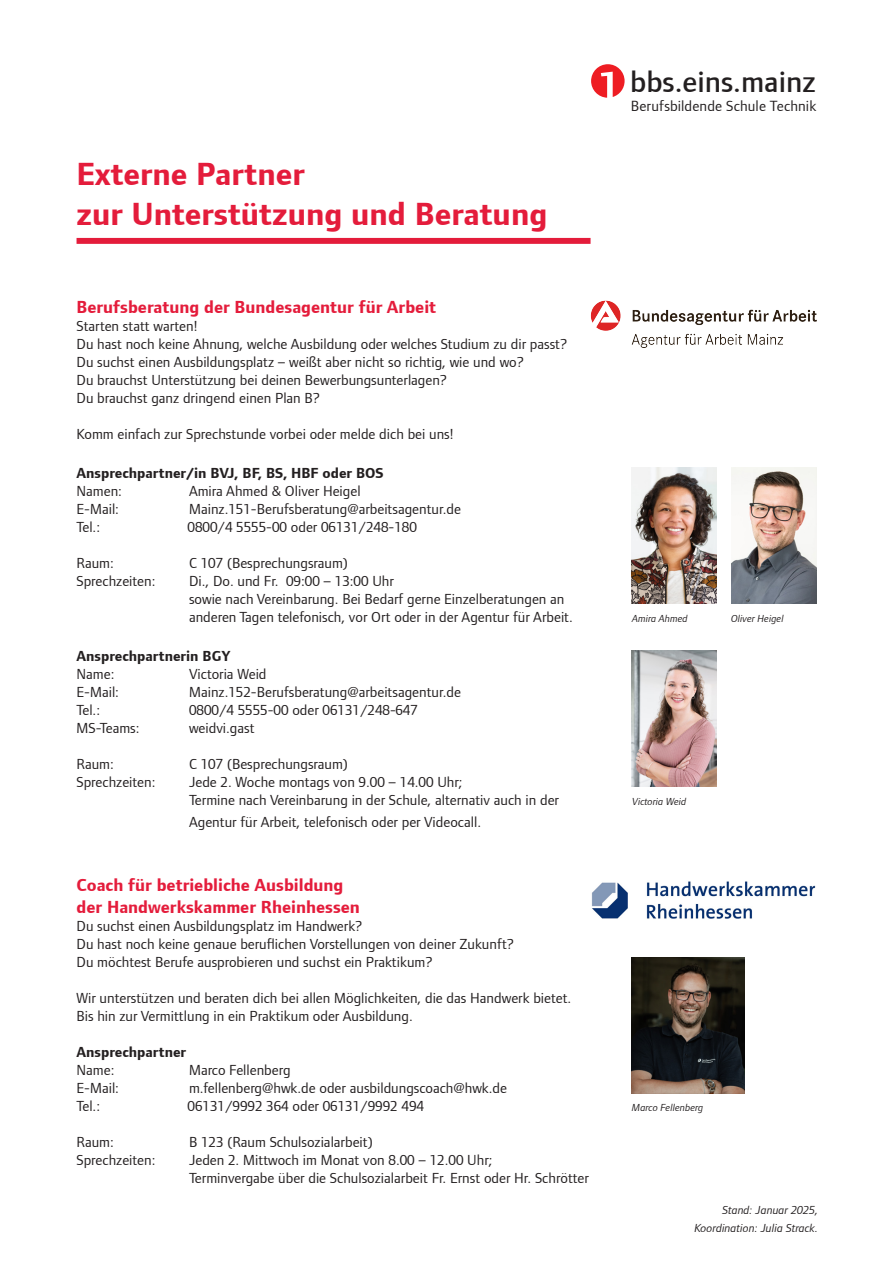
<style>
.page{position:relative;width:893px;height:1263px;background:#fff}
.page>*{position:absolute;margin:0;border:0;box-sizing:border-box;transform-origin:0 0}
.t1{font:700 33px "Foundry Form Sans";color:#e41c3b}
.t2{font:500 31.35px "Foundry Form Sans";color:#231f20}
.t3{font:700 18px/21.6px "Foundry Form Sans";color:#e41c3b}
.t4{font:15.15px "Foundry Form Sans";letter-spacing:.005em;color:#231f20}
.t5{font:15px/18px "Foundry Form Sans";color:#231f20}
.t6{font:700 15px "Foundry Form Sans";color:#231f20}
.t7{font:italic 12px/18px "Foundry Form Sans";color:#231f20;text-align:right}
.t8{font:italic 10.5px "Foundry Form Sans";color:#231f20}
</style>
<div class="page">
<svg style="left:591px;top:64px;width:34px;height:34px"></svg>
<img style="left:591px;top:300px;width:225px;height:48px">
<img style="left:632px;top:468px;width:85px;height:136px">
<img style="left:632px;top:651px;width:85px;height:136px">
<img style="left:732px;top:468px;width:84px;height:136px">
<div style="left:77px;top:238px;width:514px;height:6px;background:#e41c3b"></div>
<img style="left:591px;top:881px;width:225px;height:38px">
<img style="left:632px;top:957px;width:112px;height:136px">
<p class="t1" style="left:77px;top:156px;width:230px">Externe Partner</p>
<p class="t1" style="left:77px;top:195px;width:472px">zur Unterstützung und Beratung</p>
<p class="t3" style="left:77px;top:296px;width:361px">Berufsberatung der Bundesagentur für Arbeit</p>
<p class="t5" style="left:77px;top:317px;width:122px">Starten statt warten!</p>
<p class="t5" style="left:77px;top:335px;width:492px">Du hast noch keine Ahnung, welche Ausbildung oder welches Studium zu dir passt?</p>
<p class="t5" style="left:77px;top:353px;width:449px">Du suchst einen Ausbildungsplatz – weißt aber nicht so richtig, wie und wo?</p>
<p class="t5" style="left:77px;top:371px;width:372px">Du brauchst Unterstützung bei deinen Bewerbungsunterlagen?</p>
<p class="t5" style="left:77px;top:389px;width:245px">Du brauchst ganz dringend einen Plan B?</p>
<p class="t5" style="left:77px;top:425px;width:378px">Komm einfach zur Sprechstunde vorbei oder melde dich bei uns!</p>
<p class="t6" style="left:77px;top:464px;width:309px">Ansprechpartner/in BVJ, BF, BS, HBF oder BOS</p>
<p class="t5" style="left:77px;top:482px;width:47px">Namen:</p>
<p class="t5" style="left:189px;top:482px;width:173px">Amira Ahmed &amp; Oliver Heigel</p>
<p class="t5" style="left:77px;top:500px;width:44px">E-Mail:</p>
<p class="t5" style="left:189px;top:500px;width:273px">Mainz.151-Berufsberatung@arbeitsagentur.de</p>
<p class="t5" style="left:77px;top:518px;width:25px">Tel.:</p>
<p class="t5" style="left:188px;top:518px;width:231px">0800/4 5555-00 oder 06131/248-180</p>
<p class="t5" style="left:77px;top:554px;width:39px">Raum:</p>
<p class="t5" style="left:189px;top:554px;width:160px">C 107 (Besprechungsraum)</p>
<p class="t5" style="left:77px;top:572px;width:80px">Sprechzeiten:</p>
<p class="t5" style="left:189px;top:572px;width:206px">Di., Do. und Fr. 09:00 – 13:00 Uhr</p>
<p class="t5" style="left:189px;top:590px;width:385px">sowie nach Vereinbarung. Bei Bedarf gerne Einzelberatungen an anderen Tagen telefonisch, vor Ort oder in der Agentur für Arbeit.</p>
<p class="t6" style="left:77px;top:647px;width:156px">Ansprechpartnerin BGY</p>
<p class="t5" style="left:77px;top:665px;width:39px">Name:</p>
<p class="t5" style="left:189px;top:665px;width:79px">Victoria Weid</p>
<p class="t5" style="left:77px;top:683px;width:44px">E-Mail:</p>
<p class="t5" style="left:189px;top:683px;width:273px">Mainz.152-Berufsberatung@arbeitsagentur.de</p>
<p class="t5" style="left:77px;top:701px;width:25px">Tel.:</p>
<p class="t5" style="left:189px;top:701px;width:230px">0800/4 5555-00 oder 06131/248-647</p>
<p class="t5" style="left:77px;top:719px;width:65px">MS-Teams:</p>
<p class="t5" style="left:189px;top:719px;width:67px">weidvi.gast</p>
<p class="t5" style="left:77px;top:755px;width:39px">Raum:</p>
<p class="t5" style="left:189px;top:755px;width:160px">C 107 (Besprechungsraum)</p>
<p class="t5" style="left:77px;top:773px;width:80px">Sprechzeiten:</p>
<p class="t5" style="left:189px;top:773px;width:275px">Jede 2. Woche montags von 9.00 – 14.00 Uhr;</p>
<p class="t5" style="left:189px;top:791px;width:372px">Termine nach Vereinbarung in der Schule, alternativ auch in der</p>
<p class="t5" style="left:189px;top:812px;width:294px">Agentur für Arbeit, telefonisch oder per Videocall.</p>
<p class="t3" style="left:77px;top:874px;width:285px">Coach für betriebliche Ausbildung der Handwerkskammer Rheinhessen</p>
<p class="t5" style="left:77px;top:917px;width:287px">Du suchst einen Ausbildungsplatz im Handwerk?</p>
<p class="t5" style="left:77px;top:935px;width:439px">Du hast noch keine genaue beruflichen Vorstellungen von deiner Zukunft?</p>
<p class="t5" style="left:77px;top:953px;width:358px">Du möchtest Berufe ausprobieren und suchst ein Praktikum?</p>
<p class="t5" style="left:77px;top:989px;width:496px">Wir unterstützen und beraten dich bei allen Möglichkeiten, die das Handwerk bietet.<br>Bis hin zur Vermittlung in ein Praktikum oder Ausbildung.</p>
<p class="t6" style="left:77px;top:1043px;width:111px">Ansprechpartner</p>
<p class="t5" style="left:77px;top:1061px;width:39px">Name:</p>
<p class="t5" style="left:189px;top:1061px;width:103px">Marco Fellenberg</p>
<p class="t5" style="left:77px;top:1079px;width:44px">E-Mail:</p>
<p class="t5" style="left:189px;top:1079px;width:320px">m.fellenberg@hwk.de oder ausbildungscoach@hwk.de</p>
<p class="t5" style="left:77px;top:1097px;width:25px">Tel.:</p>
<p class="t5" style="left:188px;top:1097px;width:238px">06131/9992 364 oder 06131/9992 494</p>
<p class="t5" style="left:77px;top:1133px;width:39px">Raum:</p>
<p class="t5" style="left:189px;top:1133px;width:185px">B 123 (Raum Schulsozialarbeit)</p>
<p class="t5" style="left:77px;top:1151px;width:80px">Sprechzeiten:</p>
<p class="t5" style="left:189px;top:1151px;width:401px">Jeden 2. Mittwoch im Monat von 8.00 – 12.00 Uhr;<br>Terminvergabe über die Schulsozialarbeit Fr. Ernst oder Hr. Schrötter</p>
<h2 class="t2" style="left:630px;top:64px;width:187px">bbs.eins.mainz</h2>
<p class="t4" style="left:631px;top:97px;width:187px">Berufsbildende Schule Technik</p>
<p class="t8" style="left:632px;top:613px;width:57px">Amira Ahmed</p>
<p class="t8" style="left:731px;top:613px;width:54px">Oliver Heigel</p>
<p class="t8" style="left:632px;top:796px;width:56px">Victoria Weid</p>
<p class="t8" style="left:632px;top:1102px;width:73px">Marco Fellenberg</p>
<p class="t7" style="left:694px;top:1201px;width:125px">Stand: Januar 2025,<br>Koordination: Julia Strack.</p>
</div>
